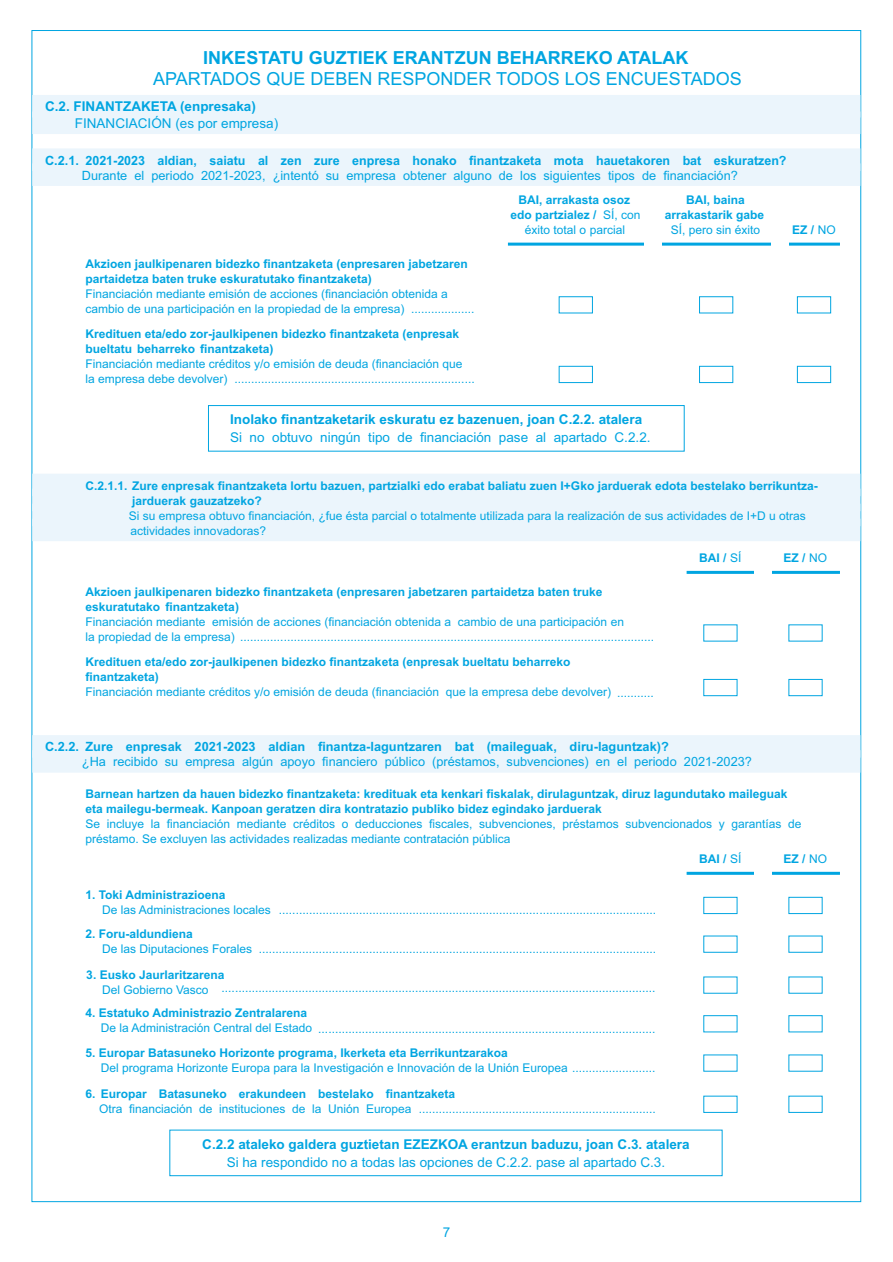
<style>
.page{position:relative;width:893px;height:1262px;background:#fff}
.page>*{position:absolute;margin:0;border:0;box-sizing:border-box;transform-origin:0 0}
.t1{font:18px "Arial";color:#00a5e1}
.t2{font:700 18px "Arial";color:#00a5e1}
.t3{font:700 13.5px "Arial";color:#00a5e1}
.t4{font:13.5px "Arial";color:#00a5e1}
.t5{font:12.75px "Arial";color:#00a5e1}
.t6{font:700 12.75px "Arial";color:#00a5e1}
.t7{font:12px/15px "Arial";color:#00a5e1}
.t8{font:700 12px/15px "Arial";color:#00a5e1}
.s1{font-weight:400}
</style>
<div class="page">
<div style="left:32px;top:735px;width:828px;height:22px;background:#ebf5fc"></div>
<div style="left:32px;top:750px;width:828px;height:22px;background:#ebf5fc"></div>
<div style="left:703px;top:897px;width:34px;height:17px;border:1px solid #00a5e1"></div>
<div style="left:788px;top:897px;width:34px;height:17px;border:1px solid #00a5e1"></div>
<div style="left:703px;top:1015px;width:34px;height:17px;border:1px solid #00a5e1"></div>
<div style="left:788px;top:1015px;width:34px;height:17px;border:1px solid #00a5e1"></div>
<div style="left:169px;top:1129px;width:553px;height:47px;border:1px solid #00a5e1"></div>
<hr style="left:686px;top:871px;width:154px;height:3px;background:#00a5e1">
<hr style="left:754px;top:871px;width:17px;height:4px;background:#fff">
<div style="left:32px;top:95px;width:828px;height:22px;background:#ebf5fc"></div>
<div style="left:32px;top:111px;width:828px;height:23px;background:#ebf5fc"></div>
<div style="left:32px;top:148px;width:828px;height:23px;background:#ebf5fc"></div>
<div style="left:32px;top:163px;width:828px;height:23px;background:#ebf5fc"></div>
<div style="left:558px;top:296px;width:34px;height:17px;border:1px solid #00a5e1"></div>
<div style="left:699px;top:296px;width:34px;height:17px;border:1px solid #00a5e1"></div>
<div style="left:797px;top:296px;width:34px;height:17px;border:1px solid #00a5e1"></div>
<div style="left:558px;top:366px;width:34px;height:17px;border:1px solid #00a5e1"></div>
<div style="left:699px;top:366px;width:34px;height:17px;border:1px solid #00a5e1"></div>
<div style="left:797px;top:366px;width:34px;height:17px;border:1px solid #00a5e1"></div>
<div style="left:208px;top:405px;width:476px;height:46px;border:1px solid #00a5e1"></div>
<div style="left:32px;top:473px;width:828px;height:23px;background:#ebf5fc"></div>
<div style="left:32px;top:488px;width:828px;height:23px;background:#ebf5fc"></div>
<div style="left:32px;top:503px;width:828px;height:23px;background:#ebf5fc"></div>
<div style="left:32px;top:518px;width:828px;height:23px;background:#ebf5fc"></div>
<div style="left:703px;top:679px;width:34px;height:17px;border:1px solid #00a5e1"></div>
<div style="left:788px;top:679px;width:34px;height:17px;border:1px solid #00a5e1"></div>
<hr style="left:508px;top:243px;width:332px;height:3px;background:#00a5e1">
<hr style="left:644px;top:242px;width:17px;height:4px;background:#fff">
<hr style="left:771px;top:242px;width:17px;height:4px;background:#fff">
<hr style="left:686px;top:571px;width:154px;height:3px;background:#00a5e1">
<hr style="left:754px;top:570px;width:17px;height:4px;background:#fff">
<h1 class="t2" style="left:203px;top:51px;width:486px">INKESTATU GUZTIEK ERANTZUN BEHARREKO ATALAK</h1>
<h1 class="t1" style="left:153px;top:71px;width:590px">APARTADOS QUE DEBEN RESPONDER TODOS LOS ENCUESTADOS</h1>
<p class="t3" style="left:45px;top:101px;width:212px">C.2. FINANTZAKETA (enpresaka)</p>
<p class="t4" style="left:75px;top:118px;width:205px">FINANCIACIÓN (es por empresa)</p>
<p class="t6" style="left:45px;top:155px;width:743px">C.2.1. 2021-2023 aldian, saiatu al zen zure enpresa honako finantzaketa mota hauetakoren bat eskuratzen?</p>
<p class="t5" style="left:82px;top:170px;width:657px">Durante el periodo 2021-2023, ¿intentó su empresa obtener alguno de los siguientes tipos de financiación?</p>
<p class="t8" style="left:518px;top:193px;width:113px">BAI, arrakasta osoz</p>
<p class="t8" style="left:686px;top:193px;width:60px">BAI, baina</p>
<p class="t8" style="left:510px;top:208px;width:131px">edo partzialez / <span class="s1">SÍ, con</span></p>
<p class="t8" style="left:664px;top:208px;width:101px">arrakastarik gabe</p>
<p class="t7" style="left:525px;top:223px;width:102px">éxito total o parcial</p>
<p class="t7" style="left:670px;top:223px;width:91px">SÍ, pero sin éxito</p>
<p class="t8" style="left:792px;top:223px;width:45px">EZ / <span class="s1">NO</span></p>
<p class="t8" style="left:85px;top:258px;width:384px">Akzioen jaulkipenaren bidezko finantzaketa (enpresaren jabetzaren partaidetza baten truke eskuratutako finantzaketa)</p>
<p class="t7" style="left:85px;top:288px;width:390px">Financiación mediante emisión de acciones (financiación obtenida a cambio de una participación en la propiedad de la empresa) ...................</p>
<p class="t8" style="left:85px;top:342px;width:189px">bueltatu beharreko finantzaketa)</p>
<p class="t8" style="left:85px;top:327px;width:375px">Kredituen eta/edo zor-jaulkipenen bidezko finantzaketa (enpresak</p>
<p class="t7" style="left:85px;top:357px;width:390px">Financiación mediante créditos y/o emisión de deuda (financiación que la empresa debe devolver) ........................................................................</p>
<p class="t3" style="left:230px;top:414px;width:413px">Inolako finantzaketarik eskuratu ez bazenuen, joan C.2.2. atalera</p>
<p class="t4" style="left:230px;top:432px;width:422px">Si no obtuvo ningún tipo de financiación pase al apartado C.2.2.</p>
<p class="t8" style="left:132px;top:479px;width:687px;text-indent:-47px">C.2.1.1. Zure enpresak finantzaketa lortu bazuen, partzialki edo erabat baliatu zuen I+Gko jarduerak edota bestelako berrikuntza&shy;jarduerak gauzatzeko?</p>
<p class="t7" style="left:129px;top:509px;width:678px">Si su empresa obtuvo financiación, ¿fue ésta parcial o totalmente utilizada para la realización de sus actividades de I+D u otras actividades innovadoras?</p>
<p class="t8" style="left:85px;top:586px;width:518px">Akzioen jaulkipenaren bidezko finantzaketa (enpresaren jabetzaren partaidetza baten truke eskuratutako finantzaketa)</p>
<p class="t7" style="left:85px;top:616px;width:570px">Financiación mediante emisión de acciones (financiación obtenida a cambio de una participación en<br>la propiedad de la empresa) ............................................................................................................................</p>
<p class="t8" style="left:85px;top:655px;width:486px">Kredituen eta/edo zor-jaulkipenen bidezko finantzaketa (enpresak bueltatu beharreko finantzaketa)</p>
<p class="t7" style="left:85px;top:685px;width:570px">Financiación mediante créditos y/o emisión de deuda (financiación que la empresa debe devolver) ...........</p>
<p class="t8" style="left:699px;top:552px;width:44px">BAI / <span class="s1">SÍ</span></p>
<p class="t8" style="left:783px;top:552px;width:45px">EZ / <span class="s1">NO</span></p>
<p class="t6" style="left:45px;top:742px;width:625px">C.2.2. Zure enpresak 2021-2023 aldian finantza-laguntzaren bat (maileguak, diru-laguntzak)?</p>
<p class="t5" style="left:82px;top:757px;width:671px">¿Ha recibido su empresa algún apoyo financiero público (préstamos, subvenciones) en el periodo 2021-2023?</p>
<p class="t8" style="left:85px;top:787px;width:703px">Barnean hartzen da hauen bidezko finantzaketa: kredituak eta kenkari fiskalak, dirulaguntzak, diruz lagundutako maileguak eta mailegu-bermeak. Kanpoan geratzen dira kontratazio publiko bidez egindako jarduerak</p>
<p class="t7" style="left:85px;top:817px;width:717px">Se incluye la financiación mediante créditos o deducciones fiscales, subvenciones, préstamos subvencionados y garantías de préstamo. Se excluyen las actividades realizadas mediante contratación pública</p>
<p class="t8" style="left:85px;top:888px;width:142px">1. Toki Administrazioena</p>
<p class="t7" style="left:102px;top:903px;width:555px">De las Administraciones locales .................................................................................................................</p>
<p class="t8" style="left:85px;top:927px;width:109px">2. Foru-aldundiena</p>
<p class="t7" style="left:102px;top:942px;width:555px">De las Diputaciones Forales .......................................................................................................................</p>
<p class="t7" style="left:222px;top:981px;width:435px">..................................................................................................................................</p>
<p class="t8" style="left:86px;top:968px;width:140px">3. Eusko Jaurlaritzarena</p>
<p class="t7" style="left:102px;top:983px;width:108px">Del Gobierno Vasco</p>
<p class="t8" style="left:85px;top:1006px;width:223px">4. Estatuko Administrazio Zentralarena</p>
<p class="t7" style="left:101px;top:1021px;width:213px">De la Administración Central del Estado</p>
<p class="t8" style="left:85px;top:1046px;width:424px">5. Europar Batasuneko Horizonte programa, Ikerketa eta Berrikuntzarakoa</p>
<p class="t7" style="left:101px;top:1061px;width:556px">Del programa Horizonte Europa para la Investigación e Innovación de la Unión Europea .........................</p>
<p class="t8" style="left:85px;top:1087px;width:371px">6. Europar Batasuneko erakundeen bestelako finantzaketa</p>
<p class="t7" style="left:99px;top:1102px;width:558px">Otra financiación de instituciones de la Unión Europea .......................................................................</p>
<p class="t3" style="left:202px;top:1139px;width:489px">C.2.2 ataleko galdera guztietan EZEZKOA erantzun baduzu, joan C.3. atalera</p>
<p class="t4" style="left:227px;top:1157px;width:440px">Si ha respondido no a todas las opciones de C.2.2. pase al apartado C.3.</p>
<p class="t7" style="left:318px;top:1022px;width:338px">.....................................................................................................</p>
<p class="t8" style="left:699px;top:852px;width:44px">BAI / <span class="s1">SÍ</span></p>
<p class="t8" style="left:783px;top:852px;width:45px">EZ / <span class="s1">NO</span></p>
<p class="t4" style="left:443px;top:1227px;width:9px">7</p>
</div>
